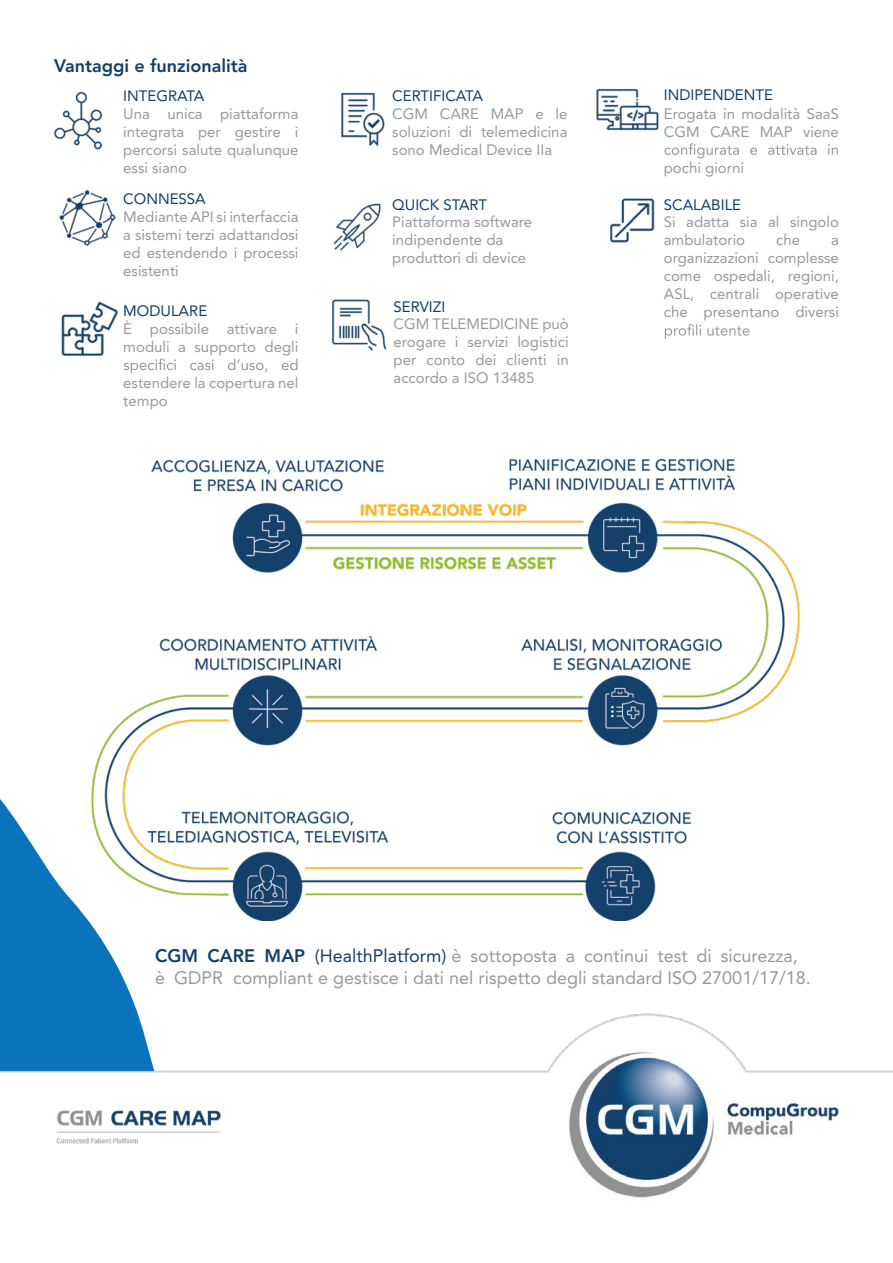
<style>
.page{position:relative;width:893px;height:1263px;background:#fff}
.page>*{position:absolute;margin:0;border:0;box-sizing:border-box;transform-origin:0 0}
.t1{font:18px/21.6px "Avenir LT Std";color:#959a9f}
.t2{font:800 18px "Avenir LT Std";color:#103f6c}
.t3{font:15px/18px "Avenir LT Std";color:#959a9f;text-align:justify}
.t4{font:15px "Avenir LT Std";color:#103f6c}
.s1{font-weight:800;color:#103f6c}
.s2{color:#103f6c}
</style>
<div class="page">
<svg style="left:0;top:799px;width:131px;height:197px;fill:#0974bb"></svg>
<img style="left:54px;top:91px;width:49px;height:59px">
<img style="left:610px;top:198px;width:45px;height:45px">
<svg style="left:665px;top:324px;width:84px;height:15px"></svg>
<img style="left:596px;top:89px;width:63px;height:42px">
<svg style="left:664px;top:143px;width:174px;height:15px"></svg>
<img style="left:59px;top:189px;width:57px;height:58px">
<img style="left:341px;top:92px;width:44px;height:54px">
<img style="left:333px;top:203px;width:48px;height:48px">
<img style="left:61px;top:301px;width:57px;height:55px">
<svg style="left:124px;top:358px;width:173px;height:15px"></svg>
<img style="left:332px;top:299px;width:55px;height:52px">
<img style="left:87px;top:458px;width:713px;height:463px">
<img style="left:0;top:996px;width:893px;height:202px">
<div style="left:54px;top:1093px;width:253px;height:56px;background:#fff"></div>
<img style="left:56px;top:1110px;width:165px;height:34px">
<p class="t2" style="left:54px;top:55px;width:195px">Vantaggi e funzionalità</p>
<p class="t3" style="left:123px;top:105px;width:177px">Una unica piattaforma integrata per gestire i percorsi salute qualunque essi siano</p>
<p class="t4" style="left:123px;top:88px;width:82px">INTEGRATA</p>
<p class="t4" style="left:392px;top:88px;width:92px">CERTIFICATA</p>
<p class="t3" style="left:392px;top:105px;width:177px">CGM CARE MAP e le soluzioni di telemedicina sono Medical Device IIa</p>
<p class="t4" style="left:664px;top:86px;width:111px">INDIPENDENTE</p>
<p class="t3" style="left:664px;top:105px;width:177px">Erogata in modalità SaaS<br>CGM CARE MAP viene</p>
<p class="t3" style="left:664px;top:159px;width:82px">pochi giorni</p>
<p class="t4" style="left:123px;top:190px;width:84px">CONNESSA</p>
<p class="t3" style="left:123px;top:208px;width:177px">Mediante API si interfaccia a sistemi terzi adattandosi ed estendendo i processi esistenti</p>
<p class="t4" style="left:392px;top:196px;width:96px">QUICK START</p>
<p class="t3" style="left:392px;top:213px;width:141px;text-align:left">Piattaforma software indipendente da produttori di device</p>
<p class="t4" style="left:123px;top:302px;width:85px">MODULARE</p>
<p class="t4" style="left:394px;top:298px;width:53px">SERVIZI</p>
<p class="t3" style="left:123px;top:320px;width:177px">È possibile attivare i moduli a supporto degli</p>
<p class="t3" style="left:123px;top:374px;width:177px">estendere la copertura nel tempo</p>
<p class="t3" style="left:394px;top:315px;width:177px">CGM TELEMEDICINE può erogare i servizi logistici per conto dei clienti in accordo a ISO 13485</p>
<p class="t4" style="left:664px;top:196px;width:79px">SCALABILE</p>
<p class="t3" style="left:664px;top:213px;width:177px">Si adatta sia al singolo ambulatorio</p>
<p class="t3" style="left:776px;top:231px;width:25px">che</p>
<p class="t3" style="left:664px;top:231px;width:177px;text-indent:167px">a organizzazioni complesse come ospedali, regioni, ASL, centrali operative che presentano diversi</p>
<p class="t1" style="left:155px;top:945px;width:657px"><span class="s1">CGM CARE MAP</span> <span class="s2">(HealthPlatform)</span> è sottoposta a continui test di sicurezza, è GDPR compliant e gestisce i dati nel rispetto degli standard ISO 27001/17/18.</p>
</div>
